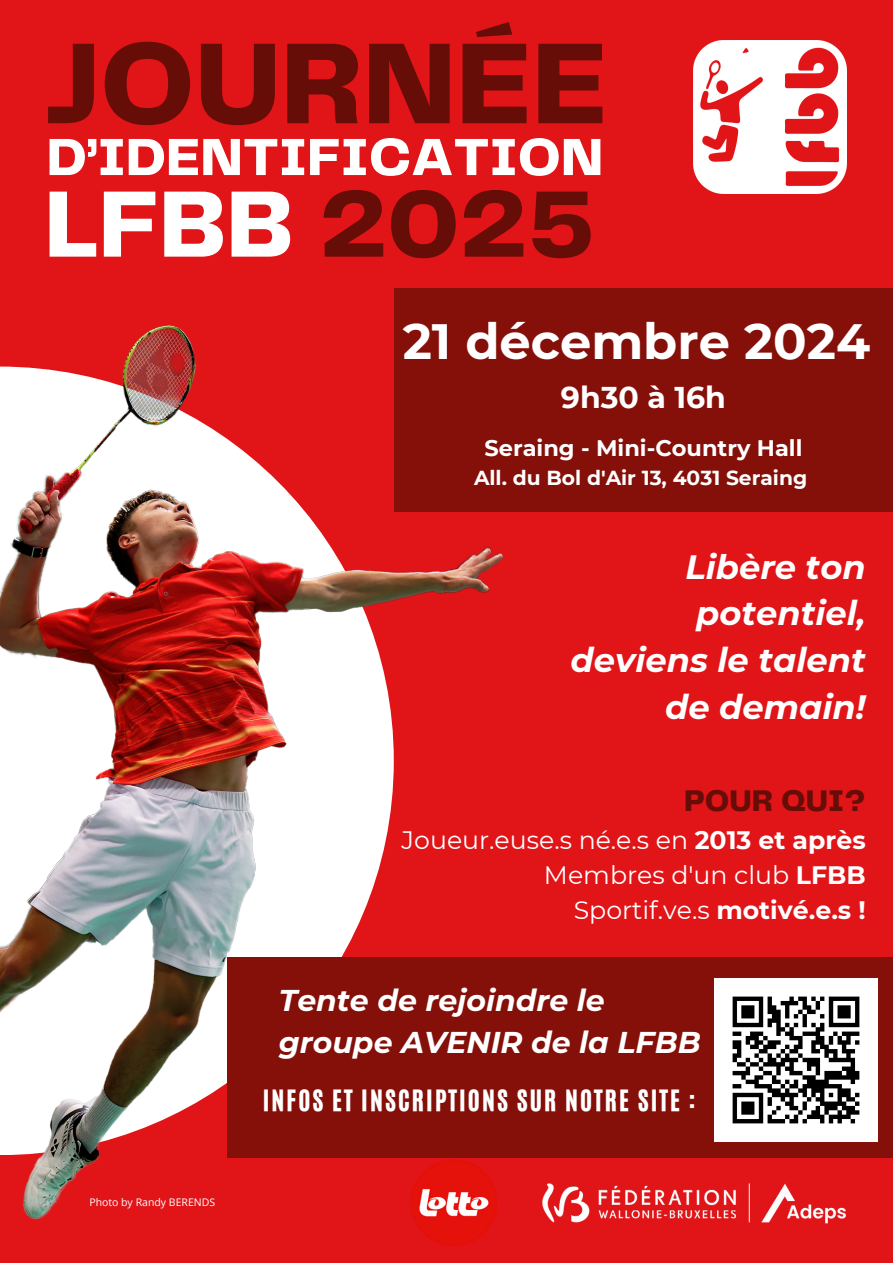
<style>
.page{position:relative;width:893px;height:1263px;background:#e11418}
.page>*{position:absolute;margin:0;border:0;box-sizing:border-box;transform-origin:0 0}
.t1{font:800 119.55px "Telegraf";color:#660d07}
.t2{font:800 97.8px "Telegraf";color:#fff}
.t3{font:800 54.3px "Telegraf";color:#fff}
.t4{font:700 49.5px "Montserrat";color:#fff}
.t5{font:italic 700 33.75px/46.7px "Montserrat";color:#fff;text-align:right}
.t6{font:800 31.05px "Telegraf";color:#660d07}
.t7{font:italic 700 30px/41.6px "Montserrat";color:#fff}
.t8{font:700 30px "Montserrat";color:#fff}
.t9{font:25.2px "Montserrat";color:#fff}
.t10{font:24.67px "CA Generated";letter-spacing:.09em;color:#fff}
.t11{font:700 22.5px "Montserrat";color:#fff}
.t12{font:700 20.25px "Montserrat";color:#fff}
.t13{font:10.5px "Open Sans";color:#fff}
.s1{color:#660d07}
.s2{font-weight:700}
</style>
<div class="page">
<div style="left:394px;top:288px;width:499px;height:223px;background:#841009"></div>
<div style="left:227px;top:957px;width:666px;height:200px;background:#841009"></div>
<img style="left:0;top:325px;width:545px;height:895px">
<img style="left:394px;top:1142px;width:120px;height:104px">
<img style="left:693px;top:41px;width:153px;height:152px">
<img style="left:514px;top:1155px;width:359px;height:69px">
<img style="left:714px;top:979px;width:163px;height:163px">
<h5 class="t1" style="left:44px;top:32px;width:565px">JOURNÉE</h5>
<p class="t3" style="left:47px;top:134px;width:558px">D’IDENTIFICATION</p>
<p class="t2" style="left:44px;top:182px;width:551px">LFBB <span class="s1">2025</span></p>
<p class="t4" style="left:403px;top:311px;width:469px">21 décembre 2024</p>
<p class="t8" style="left:561px;top:379px;width:167px">9h30 à 16h</p>
<p class="t11" style="left:484px;top:434px;width:319px">Seraing - Mini-Country Hall</p>
<p class="t12" style="left:474px;top:465px;width:335px">All. du Bol d'Air 13, 4031 Seraing</p>
<h6 class="t5" style="left:570px;top:543px;width:297px">Libère ton potentiel, deviens le talent de demain!</h6>
<p class="t6" style="left:684px;top:788px;width:183px">POUR QUI?</p>
<p class="t9" style="left:401px;top:824px;width:465px">Joueur.euse.s né.e.s en <span class="s2">2013 et après</span></p>
<p class="t9" style="left:544px;top:859px;width:323px">Membres d'un club <span class="s2">LFBB</span></p>
<p class="t9" style="left:574px;top:894px;width:293px">Sportif.ve.s <span class="s2">motivé.e.s !</span></p>
<p class="t7" style="left:279px;top:979px;width:423px">Tente de rejoindre le groupe AVENIR de la LFBB</p>
<p class="t13" style="left:89px;top:1195px;width:127px">Photo by Randy BERENDS</p>
<p class="t10" style="left:263px;top:1083px;width:434px">INFOS ET INSCRIPTIONS SUR NOTRE SITE :</p>
</div>
